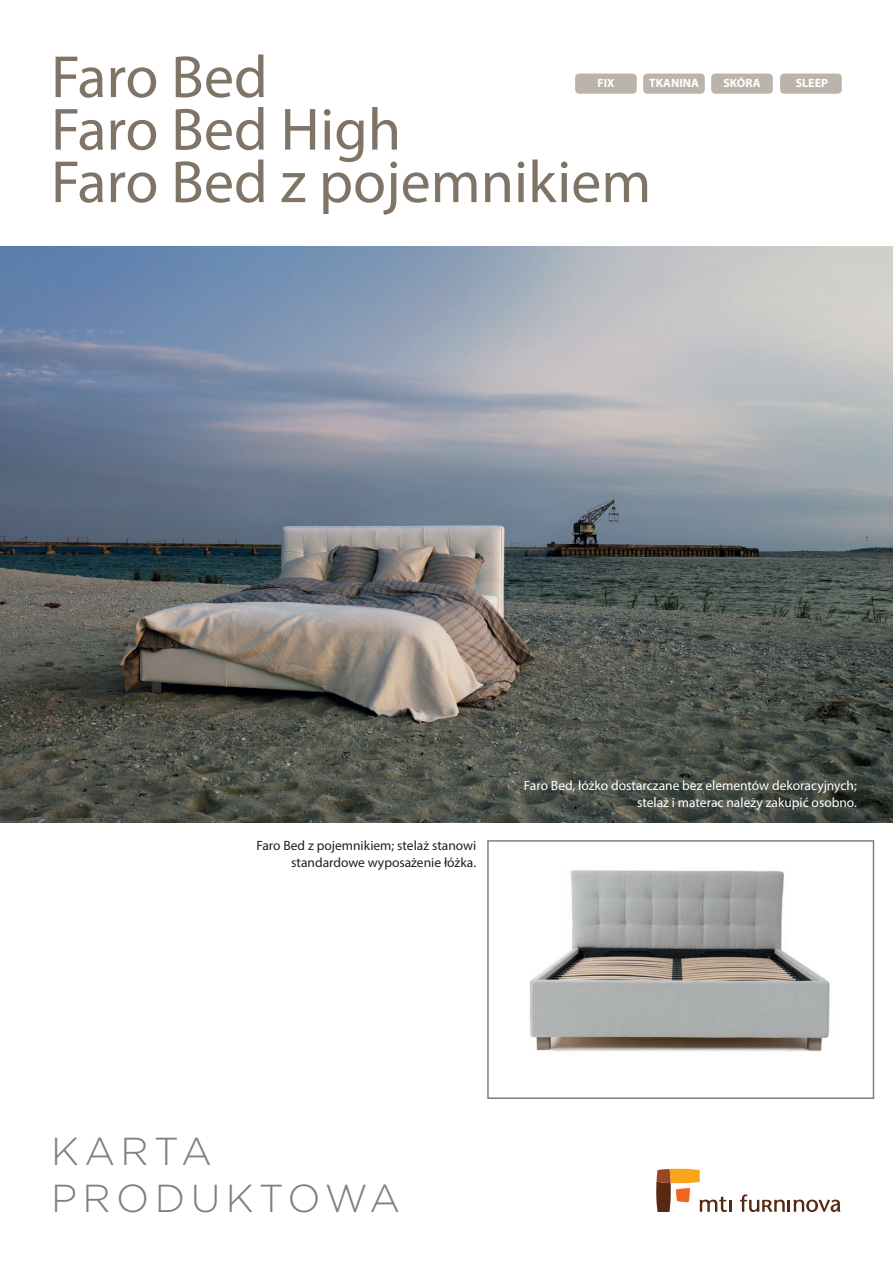
<style>
.page{position:relative;width:893px;height:1263px;background:#fff}
.page>*{position:absolute;margin:0;border:0;box-sizing:border-box;transform-origin:0 0}
.t1{font:60px/52.5px "Myriad Pro";color:#807466}
.t2{font:300 39px/46.8px "Gotham";letter-spacing:.14em;color:#7e8083}
.t3{font:13.5px/16.2px "Myriad Pro";color:#fff;text-align:right}
.t4{font:13.5px/16.2px "Myriad Pro";color:#231f20;text-align:right}
.t5{font:700 12px "Myriad Pro";color:#fff}
</style>
<div class="page">
<img style="left:0;top:247px;width:893px;height:576px">
<svg style="left:656px;top:1169px;width:76px;height:43px"></svg>
<svg style="left:740px;top:1194px;width:100px;height:18px"></svg>
<div style="left:575px;top:74px;width:62px;height:20px;background:#bcb4aa;border-radius:4px"></div>
<div style="left:643px;top:74px;width:62px;height:20px;background:#bcb4aa;border-radius:4px"></div>
<div style="left:711px;top:74px;width:62px;height:20px;background:#bcb4aa;border-radius:4px"></div>
<div style="left:780px;top:74px;width:62px;height:20px;background:#bcb4aa;border-radius:4px"></div>
<img style="left:529px;top:870px;width:301px;height:182px">
<div style="left:487px;top:840px;width:387px;height:259px;border:2px solid #7e8083"></div>
<h1 class="t1" style="left:51px;top:50px;width:602px">Faro Bed<br>Faro Bed High<br>Faro Bed z pojemnikiem</h1>
<p class="t5" style="left:597px;top:76px;width:19px">FIX</p>
<p class="t5" style="left:649px;top:76px;width:51px">TKANINA</p>
<p class="t5" style="left:723px;top:76px;width:39px">SKÓRA</p>
<p class="t5" style="left:796px;top:76px;width:34px">SLEEP</p>
<p class="t4" style="left:256px;top:837px;width:221px">Faro Bed z pojemnikiem; stelaż stanowi standardowe wyposażenie łóżka.</p>
<p class="t3" style="left:524px;top:778px;width:334px">Faro Bed, łóżko dostarczane bez elementów dekoracyjnych; stelaż i materac należy zakupić osobno.</p>
<h2 class="t2" style="left:51px;top:1127px;width:351px">KARTA<br>PRODUKTOWA</h2>
</div>
